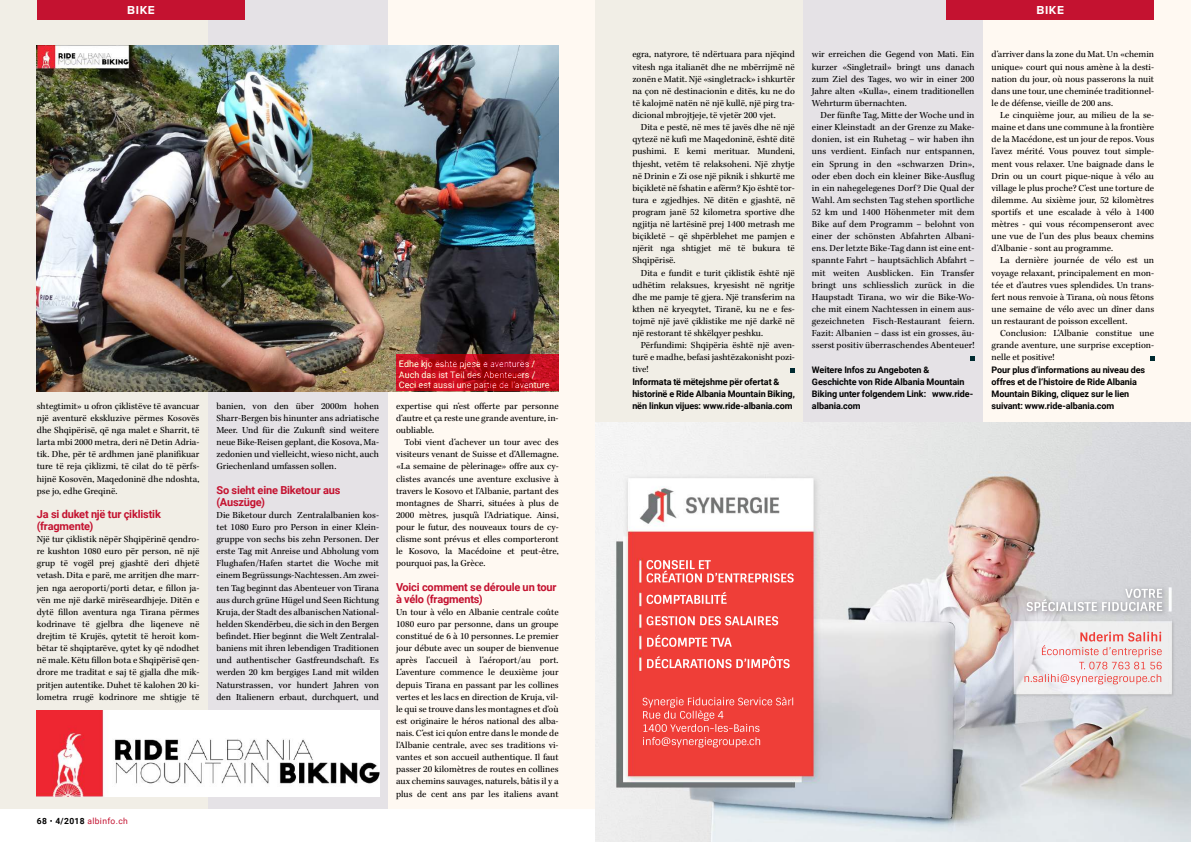
<style>
.page{position:relative;width:1191px;height:842px;background:#fff}
.page>*{position:absolute;margin:0;border:0;box-sizing:border-box;transform-origin:0 0}
.t1{font:700 12px "Proxima Nova";letter-spacing:.05em;color:#fff}
.t2{font:700 11px/12px "Roboto";letter-spacing:-.015em;color:#c41230}
.t3{font:9.5px/12.1px "Kepler Std";color:#000;text-align:justify}
.t4{font:700 9px/12px "Roboto";letter-spacing:-.01em;color:#000}
.t5{font:9px/10.8px "Roboto";color:#fff}
.t6{font:8.5px "Roboto";letter-spacing:.04em;color:#c41230}
.s1{font-weight:700;color:#000}
.s2{color:#000}
</style>
<div class="page">
<div style="left:208px;top:0;width:179px;height:809px;background:#e5e2e6"></div>
<div style="left:387px;top:0;width:208px;height:809px;background:#fff9f2"></div>
<div style="left:0;top:0;width:208px;height:809px;background:#f1eee6"></div>
<div style="left:803px;top:0;width:180px;height:809px;background:#e5e2e6"></div>
<div style="left:983px;top:0;width:208px;height:809px;background:#fff9f2"></div>
<div style="left:595px;top:0;width:208px;height:809px;background:#f1eee6"></div>
<img style="left:37px;top:710px;width:342px;height:86px">
<div style="left:37px;top:0;width:208px;height:20px;background:#c41230"></div>
<div style="left:946px;top:0;width:208px;height:20px;background:#c41230"></div>
<img style="left:37px;top:45px;width:521px;height:346px">
<svg style="left:1150px;top:356px;width:4px;height:4px"></svg>
<svg style="left:970px;top:356px;width:4px;height:4px"></svg>
<svg style="left:790px;top:368px;width:5px;height:4px"></svg>
<img style="left:595px;top:422px;width:596px;height:420px">
<svg style="left:396px;top:354px;width:162px;height:37px;background:#b90b19"></svg>
<p class="t1" style="left:127px;top:1px;width:29px">BIKE</p>
<p class="t1" style="left:1036px;top:1px;width:29px">BIKE</p>
<p class="t3" style="left:991px;top:49px;width:164px">d‘arriver dans la zone du Mat. Un «chemin unique» court qui nous amène à la desti&shy;nation du jour, où nous passerons la nuit dans une tour, une cheminée traditionnel&shy;le de défense, vieille de 200 ans.</p>
<p class="t3" style="left:991px;top:109px;width:164px;text-indent:9px">Le cinquième jour, au milieu de la se&shy;maine et dans une commune à la frontière de la Macédone, est un jour de repos. Vous l‘avez mérité. Vous pouvez tout simple&shy;ment vous relaxer. Une baignade dans le Drin ou un court pique-nique à vélo au village le plus proche? C‘est une torture de dilemme. Au sixième jour, 52 kilomètres sportifs et une escalade à vélo à 1400 mètres - qui vous récompenseront avec une vue de l‘un des plus beaux chemins d‘Albanie - sont au programme.</p>
<p class="t3" style="left:991px;top:255px;width:164px;text-indent:9px">La dernière journée de vélo est un voyage relaxant, principalement en mon&shy;tée et d‘autres vues splendides. Un trans&shy;fert nous renvoie à Tirana, où nous fêtons une semaine de vélo avec un dîner dans un restaurant de poisson excellent.</p>
<p class="t3" style="left:991px;top:327px;width:164px;text-indent:9px">Conclusion: L‘Albanie constitue une grande aventure, une surprise exception&shy;nelle et positive!</p>
<p class="t4" style="left:991px;top:363px;width:155px">Pour plus d‘informations au niveau des offres et de l‘histoire de Ride Albania Mountain Biking, cliquez sur le lien suivant: www.ride-albania.com</p>
<p class="t3" style="left:632px;top:49px;width:164px">egra, natyrore, të ndërtuara para njëqind vitesh nga italianët dhe ne mbërrijmë në zonën e Matit. Një «singletrack» i shkurtër na çon në destinacionin e ditës, ku ne do të kalojmë natën në një kullë, një pirg tra&shy;dicional mbrojtjeje, të vjetër 200 vjet.</p>
<p class="t3" style="left:632px;top:122px;width:164px;text-indent:9px">Dita e pestë, në mes të javës dhe në një qytezë në kufi me Maqedoninë, është ditë pushimi. E kemi merituar. Mundeni, thjesht, vetëm të relaksoheni. Një zhytje në Drinin e Zi ose një piknik i shkurtë me biçikletë në fshatin e afërm? Kjo është tor&shy;tura e zgjedhjes. Në ditën e gjashtë, në program janë 52 kilometra sportive dhe ngjitja në lartësinë prej 1400 metrash me biçikletë – që shpërblehet me pamjen e njërit nga shtigjet më të bukura të Shqipërisë.</p>
<p class="t3" style="left:632px;top:267px;width:164px;text-indent:9px">Dita e fundit e turit çiklistik është një udhëtim relaksues, kryesisht në ngritje dhe me pamje të gjera. Një transferim na kthen në kryeqytet, Tiranë, ku ne e fes&shy;tojmë një javë çiklistike me një darkë në një restorant të shkëlqyer peshku.</p>
<p class="t3" style="left:632px;top:340px;width:164px;text-indent:9px">Përfundimi: Shqipëria është një aven&shy;turë e madhe, befasi jashtëzakonisht pozi&shy;tive!</p>
<p class="t4" style="left:632px;top:375px;width:164px">Informata të mëtejshme për ofertat &amp; historinë e Ride Albania Mountain Biking, nën linkun vijues: www.ride-albania.com</p>
<p class="t3" style="left:812px;top:49px;width:164px">wir erreichen die Gegend von Mati. Ein kurzer «Singletrail» bringt uns danach zum Ziel des Tages, wo wir in einer 200<br>Jahre alten «Kulla», einem traditionellen Wehrturm übernachten.</p>
<p class="t3" style="left:812px;top:109px;width:164px;text-indent:9px">Der fünfte Tag, Mitte der Woche und in einer Kleinstadt an der Grenze zu Make&shy;donien, ist ein Ruhetag – wir haben ihn uns verdient. Einfach nur entspannen, ein Sprung in den «schwarzen Drin», oder eben doch ein kleiner Bike-Ausflug in ein nahegelegenes Dorf? Die Qual der Wahl. Am sechsten Tag stehen sportliche 52 km und 1400 Höhenmeter mit dem Bike auf dem Programm – belohnt von einer der schönsten Abfahrten Albani&shy;ens. Der letzte Bike-Tag dann ist eine ent&shy;spannte Fahrt – hauptsächlich Abfahrt – mit weiten Ausblicken. Ein Transfer bringt uns schliesslich zurück in die Haupstadt Tirana, wo wir die Bike-Wo&shy;che mit einem Nachtessen in einem aus&shy;gezeichneten Fisch-Restaurant feiern.<br>Fazit: Albanien – dass ist ein grosses, äu&shy;sserst positiv überraschendes Abenteuer!</p>
<p class="t4" style="left:812px;top:363px;width:163px">Weitere Infos zu Angeboten &amp;<br>Geschichte von Ride Albania Mountain<br>Biking unter folgendem Link: www.ride&shy;albania.com</p>
<p class="t5" style="left:399px;top:358px;width:152px">Edhe kjo është pjesë e aventurës /<br>Auch das ist Teil des Abenteuers /<br>Ceci est aussi une partie de l’aventure</p>
<p class="t3" style="left:396px;top:400px;width:164px">expertise qui n‘est offerte par personne d‘autre et ça reste une grande aventure, in&shy;oubliable.</p>
<p class="t3" style="left:396px;top:436px;width:164px;text-indent:9px">Tobi vient d‘achever un tour avec des visiteurs venant de Suisse et d‘Allemagne. «La semaine de pèlerinage» offre aux cy&shy;clistes avancés une aventure exclusive à travers le Kosovo et l‘Albanie, partant des montagnes de Sharri, situées à plus de 2000 mètres, jusqu‘à l‘Adriatique. Ainsi, pour le futur, des nouveaux tours de cy&shy;clisme sont prévus et elles comporteront le Kosovo, la Macédoine et peut-être, pourquoi pas, la Grèce.</p>
<p class="t2" style="left:396px;top:580px;width:162px">Voici comment se déroule un tour à vélo (fragments)</p>
<p class="t3" style="left:396px;top:606px;width:164px">Un tour à vélo en Albanie centrale coûte 1080 euro par personne, dans un groupe constitué de 6 à 10 personnes. Le premier jour débute avec un souper de bienvenue après l‘accueil à l‘aéroport/au port.<br>L‘aventure commence le deuxième jour depuis Tirana en passant par les collines vertes et les lacs en direction de Kruja, vil&shy;le qui se trouve dans les montagnes et d‘où est originaire le héros national des alba&shy;nais. C‘est ici qu‘on entre dans le monde de l‘Albanie centrale, avec ses traditions vi&shy;vantes et son accueil authentique. Il faut passer 20 kilomètres de routes en collines aux chemins sauvages, naturels, bâtis il y a plus de cent ans par les italiens avant</p>
<p class="t3" style="left:216px;top:400px;width:164px">banien, von den über 2000m hohen Sharr-Bergen bis hinunter ans adriatische Meer. Und für die Zukunft sind weitere neue Bike-Reisen geplant, die Kosova, Ma&shy;zedonien und vielleicht, wieso nicht, auch Griechenland umfassen sollen.</p>
<p class="t2" style="left:216px;top:483px;width:125px">So sieht eine Biketour aus (Auszüge)</p>
<p class="t3" style="left:216px;top:509px;width:164px">Die Biketour durch Zentralalbanien kos&shy;tet 1080 Euro pro Person in einer Klein&shy;gruppe von sechs bis zehn Personen. Der erste Tag mit Anreise und Abholung vom Flughafen/Hafen startet die Woche mit einem Begrüssungs-Nachtessen. Am zwei&shy;ten Tag beginnt das Abenteuer von Tirana aus durch grüne Hügel und Seen Richtung Kruja, der Stadt des albanischen National&shy;helden Skendërbeu, die sich in den Bergen befindet. Hier beginnt die Welt Zentralal&shy;baniens mit ihren lebendigen Traditionen und authentischer Gastfreundschaft. Es werden 20 km bergiges Land mit wilden Naturstrassen, vor hundert Jahren von den Italienern erbaut, durchquert, und</p>
<p class="t3" style="left:37px;top:400px;width:164px">shtegtimit» u ofron çiklistëve të avancuar një aventurë ekskluzive përmes Kosovës dhe Shqipërisë, që nga malet e Sharrit, të larta mbi 2000 metra, deri në Detin Adria&shy;tik. Dhe, për të ardhmen janë planifikuar ture të reja çiklizmi, të cilat do të përfs&shy;hijnë Kosovën, Maqedoninë dhe ndoshta, pse jo, edhe Greqinë.</p>
<p class="t2" style="left:37px;top:508px;width:125px">Ja si duket një tur çiklistik (fragmente)</p>
<p class="t3" style="left:37px;top:533px;width:164px">Një tur çiklistik nëpër Shqipërinë qendro&shy;re kushton 1080 euro për person, në një grup të vogël prej gjashtë deri dhjetë vetash. Dita e parë, me arritjen dhe marr&shy;jen nga aeroporti/porti detar, e fillon ja&shy;vën me një darkë mirëseardhjeje. Ditën e dytë fillon aventura nga Tirana përmes kodrinave të gjelbra dhe liqeneve në drejtim të Krujës, qytetit të heroit kom&shy;bëtar të shqiptarëve, qytet ky që ndodhet në male. Këtu fillon bota e Shqipërisë qen&shy;drore me traditat e saj të gjalla dhe mik&shy;pritjen autentike. Duhet të kalohen 20 ki&shy;lometra rrugë kodrinore me shtigje të</p>
<p class="t6" style="left:37px;top:815px;width:93px"><span class="s1">68</span> <span class="s2">•</span> <span class="s1">4/2018</span> albinfo.ch</p>
</div>
